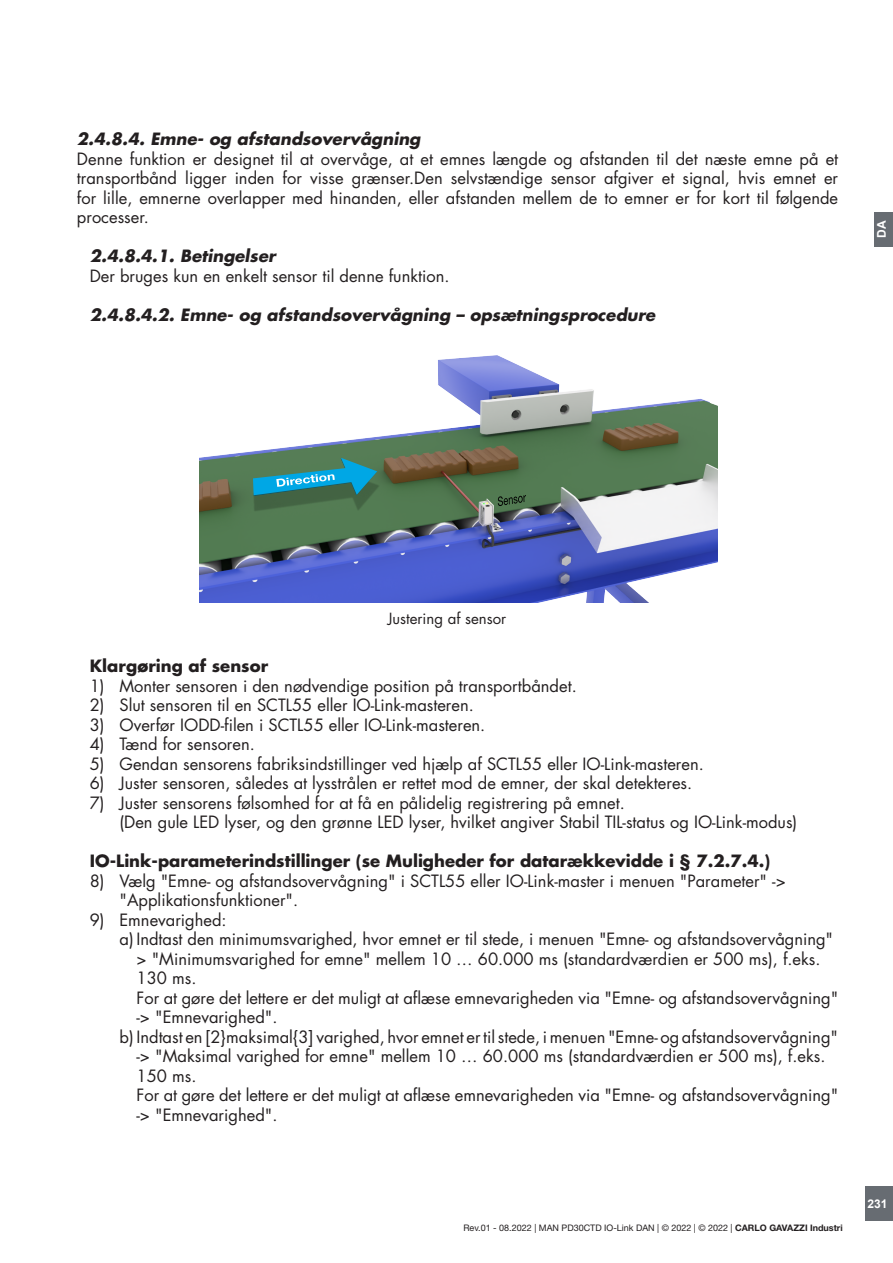
<style>
.page{position:relative;width:893px;height:1263px;background:#fff}
.page>*{position:absolute;margin:0;border:0;box-sizing:border-box;transform-origin:0 0}
.t1{font:16.5px/19.5px "Futura Std";color:#231f20}
.t2{font:700 16.5px "Futura Std";color:#231f20}
.Underafsnit_2{font:italic 700 16.5px "Futura Std";color:#231f20}
.Underafsnit{font:italic 700 16.5px "Futura Std";color:#231f20}
.Underafsnit_TOC{font:15px "Futura Std";color:#231f20}
.t3{font:700 12px "Arial";color:#fff}
.t4{font:9px "Helvetica Neue LT Std";color:#231f20}
.s1{font-weight:700}
</style>
<div class="page">
<div style="left:865px;top:1186px;width:28px;height:34px;background:#676c72"></div>
<div style="left:874px;top:213px;width:19px;height:34px;background:#676c72"></div>
<img style="left:199px;top:355px;width:519px;height:247px">
<svg style="left:498px;top:495px;width:28px;height:11px"></svg>
<img style="left:252px;top:470px;width:128px;height:42px">
<svg style="left:253px;top:458px;width:124px;height:38px;background:#368d92"></svg>
<p class="Underafsnit" style="left:77px;top:128px;width:345px">2.4.8.4. Emne- og afstandsovervågning</p>
<p class="t1" style="left:77px;top:149px;width:763px;text-align:justify">Denne funktion er designet til at overvåge, at et emnes længde og afstanden til det næste emne på et transportbånd ligger inden for visse grænser.Den selvstændige sensor afgiver et signal, hvis emnet er for lille, emnerne overlapper med hinanden, eller afstanden mellem de to emner er for kort til følgende processer.</p>
<p class="Underafsnit_2" style="left:90px;top:245px;width:187px">2.4.8.4.1. Betingelser</p>
<p class="t1" style="left:90px;top:266px;width:361px">Der bruges kun en enkelt sensor til denne funktion.</p>
<p class="Underafsnit_2" style="left:90px;top:304px;width:567px">2.4.8.4.2. Emne- og afstandsovervågning – opsætningsprocedure</p>
<p class="t3" style="left:873px;top:238px;width:19px;rotate:-90deg">DA</p>
<p class="Underafsnit_TOC" style="left:388px;top:609px;width:120px">Justering af sensor</p>
<p class="t2" style="left:90px;top:655px;width:180px">Klargøring af sensor</p>
<p class="t1" style="left:90px;top:676px;width:488px">1) Monter sensoren i den nødvendige position på transportbåndet.</p>
<p class="t1" style="left:90px;top:695px;width:386px">2) Slut sensoren til en SCTL55 eller IO-Link-masteren.</p>
<p class="t1" style="left:90px;top:715px;width:397px">3) Overfør IODD-filen i SCTL55 eller IO-Link-masteren.</p>
<p class="t1" style="left:90px;top:734px;width:167px">4) Tænd for sensoren.</p>
<p class="t1" style="left:90px;top:754px;width:616px">5) Gendan sensorens fabriksindstillinger ved hjælp af SCTL55 eller IO-Link-masteren.</p>
<p class="t1" style="left:90px;top:773px;width:604px">6) Juster sensoren, således at lysstrålen er rettet mod de emner, der skal detekteres.</p>
<p class="t1" style="left:90px;top:793px;width:537px">7) Juster sensorens følsomhed for at få en pålidelig registrering på emnet.</p>
<p class="t1" style="left:119px;top:812px;width:679px">(Den gule LED lyser, og den grønne LED lyser, hvilket angiver Stabil TIL-status og IO-Link-modus)</p>
<p class="t2" style="left:90px;top:850px;width:682px">IO-Link-parameterindstillinger (se Muligheder for datarækkevidde i § 7.2.7.4.)</p>
<p class="t1" style="left:119px;top:871px;width:668px;text-indent:-30px">8) Vælg "Emne- og afstandsovervågning" i SCTL55 eller IO-Link-master i menuen "Parameter" -&gt; "Applikationsfunktioner".</p>
<p class="t1" style="left:90px;top:910px;width:138px">9) Emnevarighed:</p>
<p class="t1" style="left:136px;top:929px;width:698px;text-indent:-17px">a) Indtast den minimumsvarighed, hvor emnet er til stede, i menuen "Emne- og afstandsovervågning" &gt; "Minimumsvarighed for emne" mellem 10 … 60.000 ms (standardværdien er 500 ms), f.eks.<br>130 ms.</p>
<p class="t1" style="left:136px;top:988px;width:703px">For at gøre det lettere er det muligt at aflæse emnevarigheden via "Emne- og afstandsovervågning" -&gt; "Emnevarighed".</p>
<p class="t1" style="left:136px;top:1027px;width:703px;text-indent:-17px">b) Indtast en [2}maksimal{3] varighed, hvor emnet er til stede, i menuen "Emne- og afstandsovervågning" -&gt; "Maksimal varighed for emne" mellem 10 … 60.000 ms (standardværdien er 500 ms), f.eks.<br>150 ms.</p>
<p class="t1" style="left:136px;top:1085px;width:703px">For at gøre det lettere er det muligt at aflæse emnevarigheden via "Emne- og afstandsovervågning" -&gt; "Emnevarighed".</p>
<p class="t4" style="left:463px;top:1223px;width:381px">Rev.01 - 08.2022 | MAN PD30CTD IO-Link DAN | © 2022 | © 2022 | <span class="s1">CARLO GAVAZZI Industri</span></p>
<p class="t3" style="left:867px;top:1195px;width:22px">231</p>
</div>
